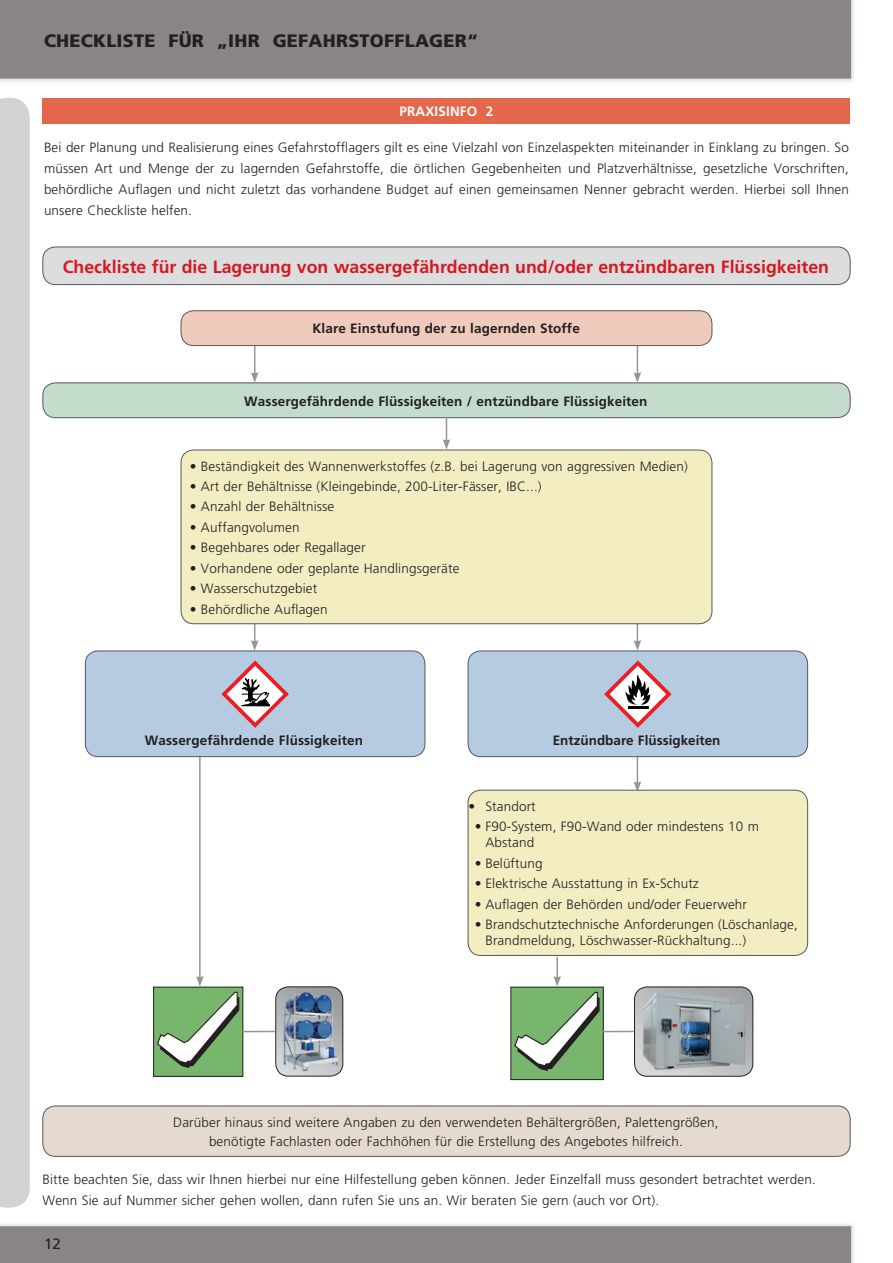
<style>
.page{position:relative;width:893px;height:1263px;background:#fff}
.page>*{position:absolute;margin:0;border:0;box-sizing:border-box;transform-origin:0 0}
.t1{font:900 18px "Frutiger";letter-spacing:.015em;color:#231f20}
.t2{font:700 17.7px "Frutiger";color:#d7171f}
.t3{font:15px "Frutiger";color:#231f20}
.t4{font:300 13.5px/21px "Frutiger";letter-spacing:.01em;color:#231f20}
.t5{font:700 13.5px "Frutiger";letter-spacing:.01em;color:#231f20}
.t6{font:700 13.5px "Frutiger";letter-spacing:.01em;color:#fff}
</style>
<div class="page">
<div style="left:0;top:98px;width:30px;height:1110px;background:#d1d2d4"></div>
<hr style="left:254px;top:344px;width:1px;height:30px;background:#939598">
<svg style="left:251px;top:372px;width:8px;height:11px"></svg>
<hr style="left:637px;top:344px;width:1px;height:30px;background:#939598">
<svg style="left:634px;top:372px;width:7px;height:11px"></svg>
<hr style="left:637px;top:754px;width:1px;height:30px;background:#939598">
<svg style="left:634px;top:781px;width:7px;height:9px"></svg>
<div style="left:43px;top:247px;width:807px;height:38px;background:#dcdddf;border-radius:13px"></div>
<div style="left:43px;top:247px;width:807px;height:38px;border:1px solid #57585a;border-radius:13px"></div>
<div style="left:181px;top:311px;width:531px;height:35px;background:#f0caba;border-radius:13px"></div>
<div style="left:181px;top:310px;width:531px;height:36px;border:1px solid #57585a;border-radius:13px"></div>
<div style="left:468px;top:651px;width:340px;height:106px;background:#b4cbe2;border-radius:13px"></div>
<div style="left:468px;top:651px;width:340px;height:106px;border:1px solid #57585a;border-radius:13px"></div>
<div style="left:43px;top:383px;width:807px;height:35px;background:#c4dccb;border-radius:13px"></div>
<div style="left:43px;top:383px;width:807px;height:35px;border:1px solid #57585a;border-radius:13px"></div>
<div style="left:468px;top:790px;width:340px;height:165px;background:#f3edc2;border-radius:13px"></div>
<div style="left:468px;top:790px;width:340px;height:166px;border:1px solid #57585a;border-radius:13px"></div>
<div style="left:43px;top:1106px;width:807px;height:50px;background:#e5dad0;border-radius:13px"></div>
<div style="left:43px;top:1106px;width:807px;height:51px;border:1px solid #57585a;border-radius:13px"></div>
<svg style="left:443px;top:417px;width:7px;height:33px"></svg>
<hr style="left:199px;top:748px;width:2px;height:230px;background:#939598">
<svg style="left:251px;top:624px;width:8px;height:27px"></svg>
<svg style="left:634px;top:624px;width:7px;height:27px"></svg>
<hr style="left:556px;top:957px;width:2px;height:21px;background:#939598">
<div style="left:43px;top:98px;width:807px;height:25px;background:#e3684b"></div>
<div style="left:181px;top:450px;width:531px;height:174px;background:#f3edc2;border-radius:13px"></div>
<div style="left:181px;top:450px;width:531px;height:174px;border:1px solid #57585a;border-radius:13px"></div>
<svg style="left:604px;top:660px;width:68px;height:68px"></svg>
<hr style="left:628px;top:707px;width:21px;height:2px;background:#000">
<div style="left:85px;top:651px;width:340px;height:106px;background:#b4cbe2;border-radius:13px"></div>
<div style="left:85px;top:651px;width:340px;height:106px;border:1px solid #57585a;border-radius:13px"></div>
<svg style="left:221px;top:660px;width:68px;height:68px"></svg>
<svg style="left:153px;top:986px;width:94px;height:91px"></svg>
<div style="left:154px;top:987px;width:89px;height:89px;background:#79b66d"></div>
<div style="left:153px;top:987px;width:90px;height:90px;border:1px solid #231f20"></div>
<svg style="left:156px;top:976px;width:83px;height:92px"></svg>
<div style="left:511px;top:987px;width:92px;height:92px;background:#79b66d"></div>
<div style="left:510px;top:987px;width:94px;height:93px;border:1px solid #231f20"></div>
<svg style="left:513px;top:976px;width:87px;height:95px"></svg>
<img style="left:276px;top:987px;width:67px;height:89px">
<div style="left:275px;top:986px;width:68px;height:90px;border:1px solid #231f20;border-radius:13px"></div>
<hr style="left:242px;top:1031px;width:33px;height:1px;background:#939598">
<hr style="left:601px;top:1031px;width:33px;height:1px;background:#939598">
<img style="left:635px;top:987px;width:118px;height:89px">
<div style="left:634px;top:986px;width:119px;height:90px;border:1px solid #231f20;border-radius:13px"></div>
<p class="t1" style="left:44px;top:30px;width:436px">CHECKLISTE FÜR „IHR GEFAHRSTOFFLAGER“</p>
<p class="t6" style="left:400px;top:103px;width:95px">PRAXISINFO 2</p>
<p class="t4" style="left:44px;top:137px;width:806px;text-align:justify">Bei der Planung und Realisierung eines Gefahrstofflagers gilt es eine Vielzahl von Einzelaspekten miteinander in Einklang zu bringen. So müssen Art und Menge der zu lagernden Gefahrstoffe, die örtlichen Gegebenheiten und Platzverhältnisse, gesetzliche Vorschriften, behördliche Auflagen und nicht zuletzt das vorhandene Budget auf einen gemeinsamen Nenner gebracht werden. Hierbei soll Ihnen unsere Checkliste helfen.</p>
<p class="t2" style="left:63px;top:256px;width:768px">Checkliste für die Lagerung von wassergefährdenden und/oder entzündbaren Flüssigkeiten</p>
<p class="t5" style="left:312px;top:321px;width:269px">Klare Einstufung der zu lagernden Stoffe</p>
<p class="t5" style="left:244px;top:393px;width:405px">Wassergefährdende Flüssigkeiten / entzündbare Flüssigkeiten</p>
<p class="t4" style="left:190px;top:455px;width:499px">• Beständigkeit des Wannenwerkstoffes (z.B. bei Lagerung von aggressiven Medien)</p>
<p class="t4" style="left:190px;top:476px;width:353px">• Art der Behältnisse (Kleingebinde, 200-Liter-Fässer, IBC...)</p>
<p class="t4" style="left:190px;top:496px;width:146px">• Anzahl der Behältnisse</p>
<p class="t4" style="left:190px;top:517px;width:111px">• Auffangvolumen</p>
<p class="t4" style="left:190px;top:537px;width:177px">• Begehbares oder Regallager</p>
<p class="t4" style="left:190px;top:558px;width:271px">• Vorhandene oder geplante Handlingsgeräte</p>
<p class="t4" style="left:190px;top:578px;width:129px">• Wasserschutzgebiet</p>
<p class="t4" style="left:190px;top:598px;width:139px">• Behördliche Auflagen</p>
<p class="t5" style="left:145px;top:733px;width:220px">Wassergefährdende Flüssigkeiten</p>
<p class="t5" style="left:553px;top:733px;width:169px">Entzündbare Flüssigkeiten</p>
<p class="t4" style="left:468px;top:795px;width:69px">• Standort</p>
<p class="t4" style="left:485px;top:818px;width:275px;line-height:16.2px;text-indent:-11px">• F90-System, F90-Wand oder mindestens 10 m<br>Abstand</p>
<p class="t4" style="left:475px;top:853px;width:69px">• Belüftung</p>
<p class="t4" style="left:475px;top:873px;width:226px">• Elektrische Ausstattung in Ex-Schutz</p>
<p class="t4" style="left:475px;top:893px;width:274px">• Auflagen der Behörden und/oder Feuerwehr</p>
<p class="t4" style="left:485px;top:916px;width:314px;line-height:16.2px;text-indent:-11px">• Brandschutztechnische Anforderungen (Löschanlage,<br>Brandmeldung, Löschwasser-Rückhaltung...)</p>
<p class="t4" style="left:173px;top:1111px;width:547px">Darüber hinaus sind weitere Angaben zu den verwendeten Behältergrößen, Palettengrößen,</p>
<p class="t4" style="left:209px;top:1131px;width:475px">benötigte Fachlasten oder Fachhöhen für die Erstellung des Angebotes hilfreich.</p>
<p class="t4" style="left:43px;top:1169px;width:775px">Bitte beachten Sie, dass wir Ihnen hierbei nur eine Hilfestellung geben können. Jeder Einzelfall muss gesondert betrachtet werden.</p>
<p class="t4" style="left:43px;top:1190px;width:618px">Wenn Sie auf Nummer sicher gehen wollen, dann rufen Sie uns an. Wir beraten Sie gern (auch vor Ort).</p>
<p class="t3" style="left:44px;top:1235px;width:18px">12</p>
</div>
